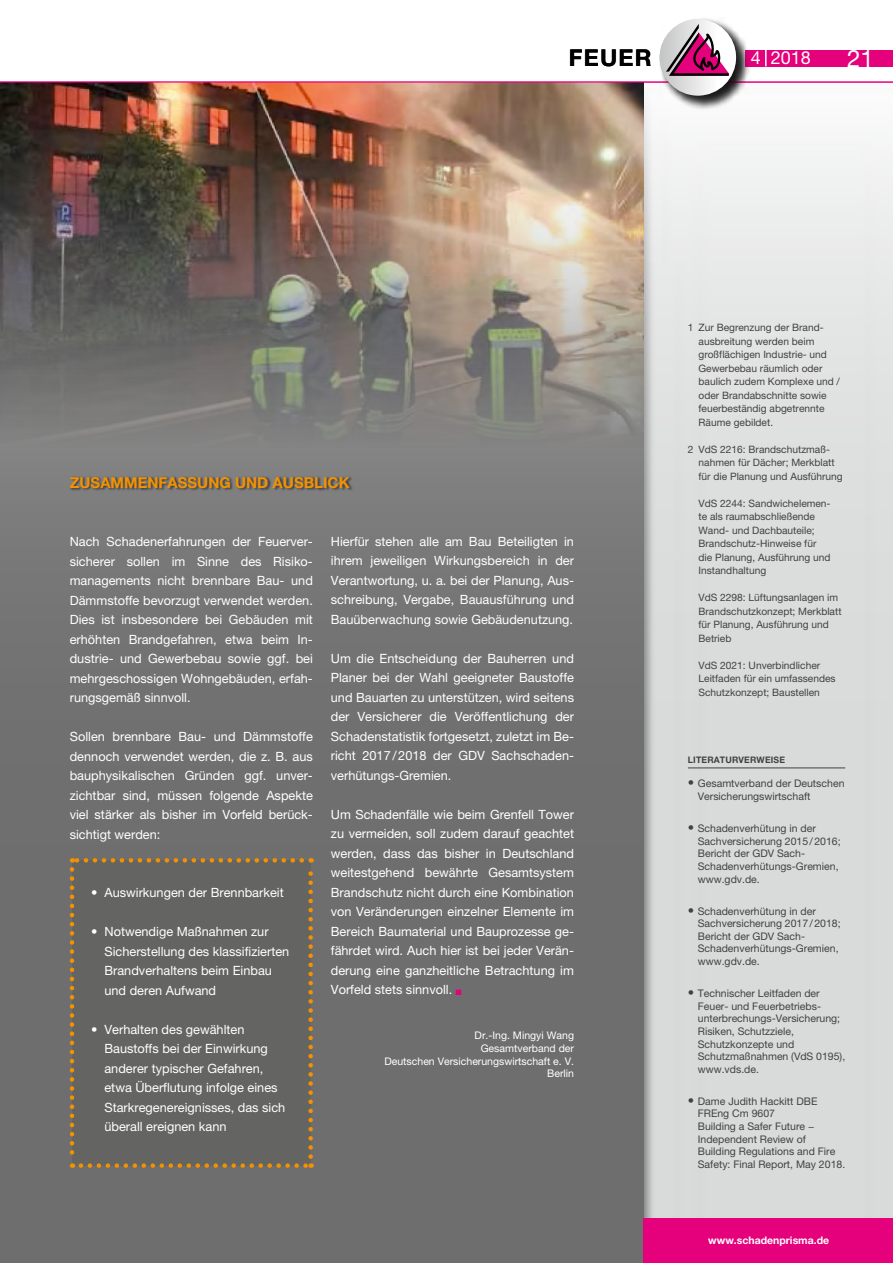
<style>
.page{position:relative;width:893px;height:1263px;background:#fff}
.page>*{position:absolute;margin:0;border:0;box-sizing:border-box;transform-origin:0 0}
.t1{font:24px "Helvetica Neue";color:#fff}
.t2{font:700 23.25px "Helvetica Neue";letter-spacing:.05em;color:#000}
.t3{font:18px "Helvetica Neue";color:#fff}
.t4{font:700 15px "Helvetica Neue";color:#f39100}
.t5{font:12.75px/19.5px "Helvetica Neue";color:#fff;text-align:justify}
.t6{font:10.5px/12.6px "Helvetica Neue";color:#414140}
.t7{font:10.5px/12.6px "Helvetica Neue";color:#fff;text-align:right}
.t8{font:700 10.5px "Helvetica Neue";color:#fff}
.t9{font:10.2px/13.5px "Helvetica Neue";color:#414140}
.t10{font:700 9px "Helvetica Neue";letter-spacing:.02em;color:#414140}
.s1{font-family:"European Pi Three";color:#e5007c}
.s2{font-size:12.75px}
</style>
<div class="page">
<div style="left:630px;top:72px;width:263px;height:1191px;background:#000;opacity:.5"></div>
<div style="left:0;top:82px;width:644px;height:1181px;background:#6e6e6e"></div>
<img style="left:0;top:83px;width:644px;height:365px">
<div style="left:745px;top:50px;width:148px;height:16px;background:#e5007c"></div>
<svg style="left:765px;top:50px;width:2px;height:16px"></svg>
<hr style="left:0;top:82px;width:893px;height:1px;background:#e5007c">
<div style="left:644px;top:1219px;width:249px;height:44px;background:#e5007c"></div>
<div style="left:657px;top:17px;width:94px;height:94px;background:#000;opacity:.7"></div>
<svg style="left:660px;top:19px;width:76px;height:77px"></svg>
<svg style="left:666px;top:24px;width:63px;height:52px"></svg>
<div style="left:72px;top:860px;width:239px;height:305px;background:#646463"></div>
<svg style="left:70px;top:869px;width:4px;height:299px"></svg>
<svg style="left:81px;top:1163px;width:231px;height:5px"></svg>
<svg style="left:308px;top:858px;width:5px;height:298px"></svg>
<svg style="left:72px;top:858px;width:230px;height:5px"></svg>
<hr style="left:688px;top:768px;width:157px;height:1px;background:#414140">
<div style="left:69px;top:476px;width:285px;height:16px;background:#000;opacity:.5"></div>
<h2 class="t2" style="left:569px;top:43px;width:84px">FEUER</h2>
<h3 class="t3" style="left:751px;top:47px;width:62px">4 2018</h3>
<h1 class="t1" style="left:847px;top:44px;width:28px">21</h1>
<p class="t4" style="left:70px;top:473px;width:281px">ZUSAMMENFASSUNG UND AUSBLICK</p>
<p class="t5" style="left:70px;top:532px;width:245px">Nach Schadenerfahrungen der Feuerver&shy;sicherer sollen im Sinne des Risiko&shy;managements nicht brennbare Bau- und Dämmstoffe bevorzugt verwendet werden.<br>Dies ist insbesondere bei Gebäuden mit erhöhten Brandgefahren, etwa beim In&shy;dustrie- und Gewerbebau sowie ggf. bei mehrgeschossigen Wohngebäuden, erfah&shy;rungsgemäß sinnvoll.</p>
<p class="t5" style="left:70px;top:727px;width:245px">Sollen brennbare Bau- und Dämmstoffe dennoch verwendet werden, die z. B. aus bauphysikalischen Gründen ggf. unver&shy;zichtbar sind, müssen folgende Aspekte viel stärker als bisher im Vorfeld berück&shy;sichtigt werden:</p>
<p class="t5" style="left:91px;top:882px;width:194px">• Auswirkungen der Brennbarkeit</p>
<p class="t5" style="left:104px;top:921px;width:186px;text-align:left;text-indent:-13px">• Notwendige Maßnahmen zur<br>Sicherstellung des klassifizierten<br>Brandverhaltens beim Einbau und deren Aufwand</p>
<p class="t5" style="left:104px;top:1019px;width:182px;text-align:left;text-indent:-13px">• Verhalten des gewählten<br>Baustoffs bei der Einwirkung anderer typischer Gefahren, etwa Überflutung infolge eines<br>Starkregenereignisses, das sich überall ereignen kann</p>
<p class="t5" style="left:331px;top:531px;width:245px">Hierfür stehen alle am Bau Beteiligten in ihrem jeweiligen Wirkungsbereich in der Verantwortung, u. a. bei der Planung, Aus&shy;schreibung, Vergabe, Bauausführung und Bauüberwachung sowie Gebäudenutzung.</p>
<p class="t5" style="left:331px;top:648px;width:245px">Um die Entscheidung der Bauherren und Planer bei der Wahl geeigneter Baustoffe und Bauarten zu unterstützen, wird seitens der Versicherer die Veröffentlichung der Schadenstatistik fortgesetzt, zuletzt im Be&shy;richt 2017/2018 der GDV Sachschaden&shy;verhütungs-Gremien.</p>
<p class="t5" style="left:331px;top:804px;width:245px">Um Schadenfälle wie beim Grenfell Tower zu vermeiden, soll zudem darauf geachtet werden, dass das bisher in Deutschland weitestgehend bewährte Gesamtsystem Brandschutz nicht durch eine Kombination von Veränderungen einzelner Elemente im Bereich Baumaterial und Bauprozesse ge&shy;fährdet wird. Auch hier ist bei jeder Verän&shy;derung eine ganzheitliche Betrachtung im Vorfeld stets sinnvoll. <span class="s1">J</span></p>
<p class="t7" style="left:384px;top:1029px;width:191px">Dr.-Ing. Mingyi Wang<br>Gesamtverband der<br>Deutschen Versicherungswirtschaft e. V.<br>Berlin</p>
<p class="t9" style="left:698px;top:321px;width:143px;text-indent:-11px">1 Zur Begrenzung der Brand&shy;ausbreitung werden beim großflächigen Industrie- und<br>Gewerbebau räumlich oder baulich zudem Komplexe und / oder Brandabschnitte sowie feuerbeständig abgetrennte<br>Räume gebildet.</p>
<p class="t9" style="left:698px;top:442px;width:146px;text-indent:-11px">2 VdS 2216: Brandschutzmaß&shy;nahmen für Dächer; Merkblatt für die Planung und Ausführung</p>
<p class="t9" style="left:698px;top:496px;width:134px">VdS 2244: Sandwichelemen&shy;te als raumabschließende<br>Wand- und Dachbauteile;<br>Brandschutz-Hinweise für die Planung, Ausführung und<br>Instandhaltung</p>
<p class="t9" style="left:698px;top:591px;width:145px">VdS 2298: Lüftungsanlagen im<br>Brandschutzkonzept; Merkblatt für Planung, Ausführung und<br>Betrieb</p>
<p class="t9" style="left:698px;top:658px;width:139px">VdS 2021: Unverbindlicher<br>Leitfaden für ein umfassendes<br>Schutzkonzept; Baustellen</p>
<p class="t10" style="left:688px;top:755px;width:99px">LITERATURVERWEISE</p>
<p class="t6" style="left:698px;top:777px;width:148px;text-indent:-10px"><span class="s2">•</span> Gesamtverband der Deutschen<br>Versicherungswirtschaft</p>
<p class="t6" style="left:698px;top:822px;width:144px;text-indent:-10px"><span class="s2">•</span> Schadenverhütung in der<br>Sachversicherung 2015/2016;<br>Bericht der GDV Sach-<br>Schadenverhütungs-Gremien, www.gdv.de.</p>
<p class="t6" style="left:698px;top:904px;width:144px;text-indent:-10px"><span class="s2">•</span> Schadenverhütung in der<br>Sachversicherung 2017/2018;<br>Bericht der GDV Sach-<br>Schadenverhütungs-Gremien, www.gdv.de.</p>
<p class="t6" style="left:698px;top:987px;width:149px;text-indent:-10px"><span class="s2">•</span> Technischer Leitfaden der<br>Feuer- und Feuerbetriebs&shy;unterbrechungs-Versicherung;<br>Risiken, Schutzziele,<br>Schutzkonzepte und<br>Schutzmaßnahmen (VdS 0195), www.vds.de.</p>
<p class="t6" style="left:698px;top:1095px;width:149px;text-indent:-10px"><span class="s2">•</span> Dame Judith Hackitt DBE<br>FREng Cm 9607<br>Building a Safer Future −<br>Independent Review of<br>Building Regulations and Fire<br>Safety: Final Report, May 2018.</p>
<p class="t8" style="left:708px;top:1233px;width:122px">www.schadenprisma.de</p>
</div>
